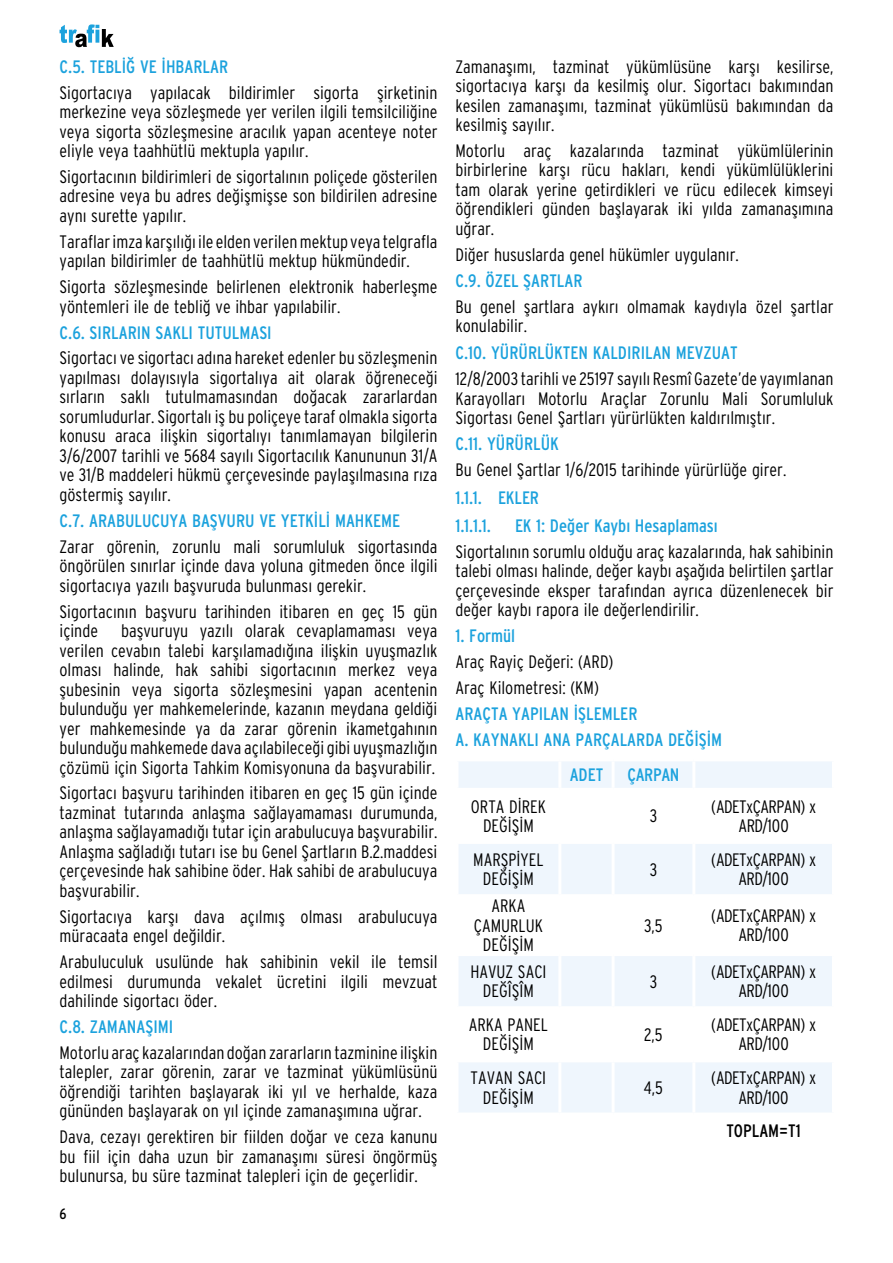
<style>
.page{position:relative;width:893px;height:1263px;background:#fff}
.page>*{position:absolute;margin:0;border:0;box-sizing:border-box;transform-origin:0 0}
.t1{font:300 condensed 18px/19.5px "Interstate";color:#000;text-align:justify}
.t2{font:condensed 18px/28px "Interstate";color:#1ca2dd}
.t3{font:300 condensed 18px/19.5px "Interstate";letter-spacing:-.03em;color:#000;text-align:center}
.t4{font:condensed 18px "Interstate";color:#000}
.t5{font:condensed 15px "Interstate";color:#000}
</style>
<div class="page">
<svg style="left:60px;top:24px;width:54px;height:23px"></svg>
<svg style="left:459px;top:762px;width:373px;height:350px;fill:#eff6fd"></svg>
<hr style="left:558px;top:761px;width:3px;height:27px;background:#fff">
<hr style="left:612px;top:761px;width:3px;height:27px;background:#fff">
<hr style="left:692px;top:761px;width:3px;height:27px;background:#fff">
<hr style="left:455px;top:788px;width:105px;height:3px;background:#fff">
<hr style="left:560px;top:788px;width:53px;height:3px;background:#fff">
<hr style="left:558px;top:791px;width:3px;height:50px;background:#fff">
<hr style="left:613px;top:788px;width:81px;height:3px;background:#fff">
<hr style="left:612px;top:791px;width:3px;height:50px;background:#fff">
<hr style="left:694px;top:788px;width:141px;height:3px;background:#fff">
<hr style="left:692px;top:791px;width:3px;height:50px;background:#fff">
<hr style="left:455px;top:841px;width:105px;height:3px;background:#fff">
<hr style="left:560px;top:841px;width:53px;height:3px;background:#fff">
<hr style="left:558px;top:844px;width:3px;height:50px;background:#fff">
<hr style="left:613px;top:841px;width:81px;height:3px;background:#fff">
<hr style="left:612px;top:844px;width:3px;height:50px;background:#fff">
<hr style="left:694px;top:841px;width:141px;height:3px;background:#fff">
<hr style="left:692px;top:844px;width:3px;height:50px;background:#fff">
<hr style="left:455px;top:894px;width:105px;height:3px;background:#fff">
<hr style="left:560px;top:894px;width:53px;height:3px;background:#fff">
<hr style="left:558px;top:897px;width:3px;height:56px;background:#fff">
<hr style="left:613px;top:894px;width:81px;height:3px;background:#fff">
<hr style="left:612px;top:897px;width:3px;height:56px;background:#fff">
<hr style="left:694px;top:894px;width:141px;height:3px;background:#fff">
<hr style="left:692px;top:897px;width:3px;height:56px;background:#fff">
<hr style="left:455px;top:953px;width:105px;height:3px;background:#fff">
<hr style="left:560px;top:953px;width:53px;height:3px;background:#fff">
<hr style="left:558px;top:956px;width:3px;height:50px;background:#fff">
<hr style="left:613px;top:953px;width:81px;height:3px;background:#fff">
<hr style="left:612px;top:956px;width:3px;height:50px;background:#fff">
<hr style="left:694px;top:953px;width:141px;height:3px;background:#fff">
<hr style="left:692px;top:956px;width:3px;height:50px;background:#fff">
<hr style="left:455px;top:1006px;width:105px;height:3px;background:#fff">
<hr style="left:560px;top:1006px;width:53px;height:3px;background:#fff">
<hr style="left:558px;top:1009px;width:3px;height:50px;background:#fff">
<hr style="left:613px;top:1006px;width:81px;height:3px;background:#fff">
<hr style="left:612px;top:1009px;width:3px;height:50px;background:#fff">
<hr style="left:694px;top:1006px;width:141px;height:3px;background:#fff">
<hr style="left:692px;top:1009px;width:3px;height:50px;background:#fff">
<hr style="left:455px;top:1059px;width:105px;height:3px;background:#fff">
<hr style="left:560px;top:1059px;width:53px;height:3px;background:#fff">
<hr style="left:558px;top:1062px;width:3px;height:50px;background:#fff">
<hr style="left:613px;top:1059px;width:81px;height:3px;background:#fff">
<hr style="left:612px;top:1062px;width:3px;height:50px;background:#fff">
<hr style="left:694px;top:1059px;width:141px;height:3px;background:#fff">
<hr style="left:692px;top:1062px;width:3px;height:50px;background:#fff">
<p class="t2" style="left:60px;top:53px;width:170px">C.5. TEBLİĞ VE İHBARLAR</p>
<p class="t1" style="left:60px;top:82px;width:379px">Sigortacıya yapılacak bildirimler sigorta şirketinin merkezine veya sözleşmede yer verilen ilgili temsilciliğine veya sigorta sözleşmesine aracılık yapan acenteye noter eliyle veya taahhütlü mektupla yapılır.</p>
<p class="t1" style="left:60px;top:167px;width:379px">Sigortacının bildirimleri de sigortalının poliçede gösterilen adresine veya bu adres değişmişse son bildirilen adresine aynı surette yapılır.</p>
<p class="t1" style="left:60px;top:232px;width:379px">Taraflar imza karşılığı ile elden verilen mektup veya telgrafla yapılan bildirimler de taahhütlü mektup hükmündedir.</p>
<p class="t1" style="left:60px;top:277px;width:379px">Sigorta sözleşmesinde belirlenen elektronik haberleşme yöntemleri ile de tebliğ ve ihbar yapılabilir.</p>
<p class="t2" style="left:60px;top:318px;width:214px">C.6. SIRLARIN SAKLI TUTULMASI</p>
<p class="t1" style="left:60px;top:348px;width:379px">Sigortacı ve sigortacı adına hareket edenler bu sözleşmenin yapılması dolayısıyla sigortalıya ait olarak öğreneceği sırların saklı tutulmamasından doğacak zararlardan sorumludurlar. Sigortalı iş bu poliçeye taraf olmakla sigorta konusu araca ilişkin sigortalıyı tanımlamayan bilgilerin 3/6/2007 tarihli ve 5684 sayılı Sigortacılık Kanununun 31/A ve 31/B maddeleri hükmü çerçevesinde paylaşılmasına rıza göstermiş sayılır.</p>
<p class="t2" style="left:60px;top:507px;width:342px">C.7. ARABULUCUYA BAŞVURU VE YETKİLİ MAHKEME</p>
<p class="t1" style="left:60px;top:536px;width:379px">Zarar görenin, zorunlu mali sorumluluk sigortasında öngörülen sınırlar içinde dava yoluna gitmeden önce ilgili sigortacıya yazılı başvuruda bulunması gerekir.</p>
<p class="t1" style="left:60px;top:601px;width:379px">Sigortacının başvuru tarihinden itibaren en geç 15 gün içinde</p>
<p class="t1" style="left:60px;top:621px;width:379px;text-indent:61px">başvuruyu yazılı olarak cevaplamaması veya verilen cevabın talebi karşılamadığına ilişkin uyuşmazlık olması halinde, hak sahibi sigortacının merkez veya şubesinin veya sigorta sözleşmesini yapan acentenin bulunduğu yer mahkemelerinde, kazanın meydana geldiği yer mahkemesinde ya da zarar görenin ikametgahının bulunduğu mahkemede dava açılabileceği gibi uyuşmazlığın çözümü için Sigorta Tahkim Komisyonuna da başvurabilir.</p>
<p class="t1" style="left:60px;top:783px;width:379px">Sigortacı başvuru tarihinden itibaren en geç 15 gün içinde tazminat tutarında anlaşma sağlayamaması durumunda, anlaşma sağlayamadığı tutar için arabulucuya başvurabilir.<br>Anlaşma sağladığı tutarı ise bu Genel Şartların B.2.maddesi çerçevesinde hak sahibine öder. Hak sahibi de arabulucuya başvurabilir.</p>
<p class="t1" style="left:60px;top:906px;width:379px">Sigortacıya karşı dava açılmış olması arabulucuya müracaata engel değildir.</p>
<p class="t1" style="left:60px;top:952px;width:379px">Arabuluculuk usulünde hak sahibinin vekil ile temsil edilmesi durumunda vekalet ücretini ilgili mevzuat dahilinde sigortacı öder.</p>
<p class="t2" style="left:60px;top:1013px;width:115px">C.8. ZAMANAŞIMI</p>
<p class="t1" style="left:60px;top:1043px;width:379px">Motorlu araç kazalarından doğan zararların tazminine ilişkin talepler, zarar görenin, zarar ve tazminat yükümlüsünü öğrendiği tarihten başlayarak iki yıl ve herhalde, kaza gününden başlayarak on yıl içinde zamanaşımına uğrar.</p>
<p class="t1" style="left:60px;top:1127px;width:379px">Dava, cezayı gerektiren bir fiilden doğar ve ceza kanunu bu fiil için daha uzun bir zamanaşımı süresi öngörmüş bulunursa, bu süre tazminat talepleri için de geçerlidir.</p>
<p class="t5" style="left:60px;top:1205px;width:9px">6</p>
<p class="t1" style="left:455px;top:56px;width:379px">Zamanaşımı, tazminat yükümlüsüne karşı kesilirse, sigortacıya karşı da kesilmiş olur. Sigortacı bakımından kesilen zamanaşımı, tazminat yükümlüsü bakımından da kesilmiş sayılır.</p>
<p class="t1" style="left:455px;top:141px;width:379px">Motorlu araç kazalarında tazminat yükümlülerinin birbirlerine karşı rücu hakları, kendi yükümlülüklerini tam olarak yerine getirdikleri ve rücu edilecek kimseyi öğrendikleri günden başlayarak iki yılda zamanaşımına uğrar.</p>
<p class="t1" style="left:455px;top:245px;width:285px">Diğer hususlarda genel hükümler uygulanır.</p>
<p class="t2" style="left:455px;top:267px;width:129px">C.9. ÖZEL ŞARTLAR</p>
<p class="t1" style="left:455px;top:296px;width:379px">Bu genel şartlara aykırı olmamak kaydıyla özel şartlar konulabilir.</p>
<p class="t2" style="left:455px;top:339px;width:284px">C.10. YÜRÜRLÜKTEN KALDIRILAN MEVZUAT</p>
<p class="t1" style="left:455px;top:369px;width:379px">12/8/2003 tarihli ve 25197 sayılı Resmî Gazete’de yayımlanan Karayolları Motorlu Araçlar Zorunlu Mali Sorumluluk Sigortası Genel Şartları yürürlükten kaldırılmıştır.</p>
<p class="t2" style="left:455px;top:430px;width:105px">C.11. YÜRÜRLÜK</p>
<p class="t1" style="left:455px;top:460px;width:332px">Bu Genel Şartlar 1/6/2015 tarihinde yürürlüğe girer.</p>
<p class="t2" style="left:455px;top:484px;width:85px">1.1.1. EKLER<br>1.1.1.1.</p>
<p class="t2" style="left:515px;top:512px;width:204px">EK 1: Değer Kaybı Hesaplaması</p>
<p class="t1" style="left:455px;top:542px;width:379px">Sigortalının sorumlu olduğu araç kazalarında, hak sahibinin talebi olması halinde, değer kaybı aşağıda belirtilen şartlar çerçevesinde eksper tarafından ayrıca düzenlenecek bir değer kaybı rapora ile değerlendirilir.</p>
<p class="t2" style="left:455px;top:622px;width:61px">1. Formül</p>
<p class="t1" style="left:455px;top:649px;width:159px;line-height:26px">Araç Rayiç Değeri: (ARD)<br>Araç Kilometresi: (KM)</p>
<p class="t2" style="left:455px;top:701px;width:268px;line-height:26px">ARAÇTA YAPILAN İŞLEMLER<br>A. KAYNAKLI ANA PARÇALARDA DEĞİŞİM</p>
<p class="t2" style="left:570px;top:761px;width:35px">ADET</p>
<p class="t2" style="left:627px;top:761px;width:53px">ÇARPAN</p>
<p class="t1" style="left:471px;top:796px;width:76px;text-align:center">ORTA DİREK<br>DEĞİŞİM</p>
<p class="t1" style="left:650px;top:806px;width:9px">3</p>
<p class="t3" style="left:711px;top:796px;width:106px">(ADETxÇARPAN) x<br>ARD/100</p>
<p class="t1" style="left:473px;top:850px;width:72px;text-align:center">MARŞPİYEL<br>DEĞİŞİM</p>
<p class="t1" style="left:474px;top:896px;width:71px;text-align:center">ARKA<br>ÇAMURLUK<br>DEĞİŞİM</p>
<p class="t1" style="left:650px;top:859px;width:9px">3</p>
<p class="t3" style="left:711px;top:849px;width:106px">(ADETxÇARPAN) x<br>ARD/100</p>
<p class="t1" style="left:644px;top:915px;width:20px">3,5</p>
<p class="t3" style="left:711px;top:906px;width:106px">(ADETxÇARPAN) x<br>ARD/100</p>
<p class="t1" style="left:470px;top:962px;width:78px;text-align:center">HAVUZ SACI<br>DEĞÎŞÎM</p>
<p class="t1" style="left:650px;top:971px;width:9px">3</p>
<p class="t3" style="left:711px;top:962px;width:106px">(ADETxÇARPAN) x<br>ARD/100</p>
<p class="t1" style="left:469px;top:1015px;width:81px;text-align:center">ARKA PANEL<br>DEĞİŞİM</p>
<p class="t1" style="left:644px;top:1024px;width:20px">2,5</p>
<p class="t3" style="left:711px;top:1015px;width:106px">(ADETxÇARPAN) x<br>ARD/100</p>
<p class="t1" style="left:471px;top:1068px;width:77px;text-align:center">TAVAN SACI<br>DEĞİŞİM</p>
<p class="t1" style="left:644px;top:1078px;width:21px">4,5</p>
<p class="t3" style="left:711px;top:1068px;width:106px">(ADETxÇARPAN) x<br>ARD/100</p>
<p class="t4" style="left:726px;top:1121px;width:76px">TOPLAM=T1</p>
</div>
